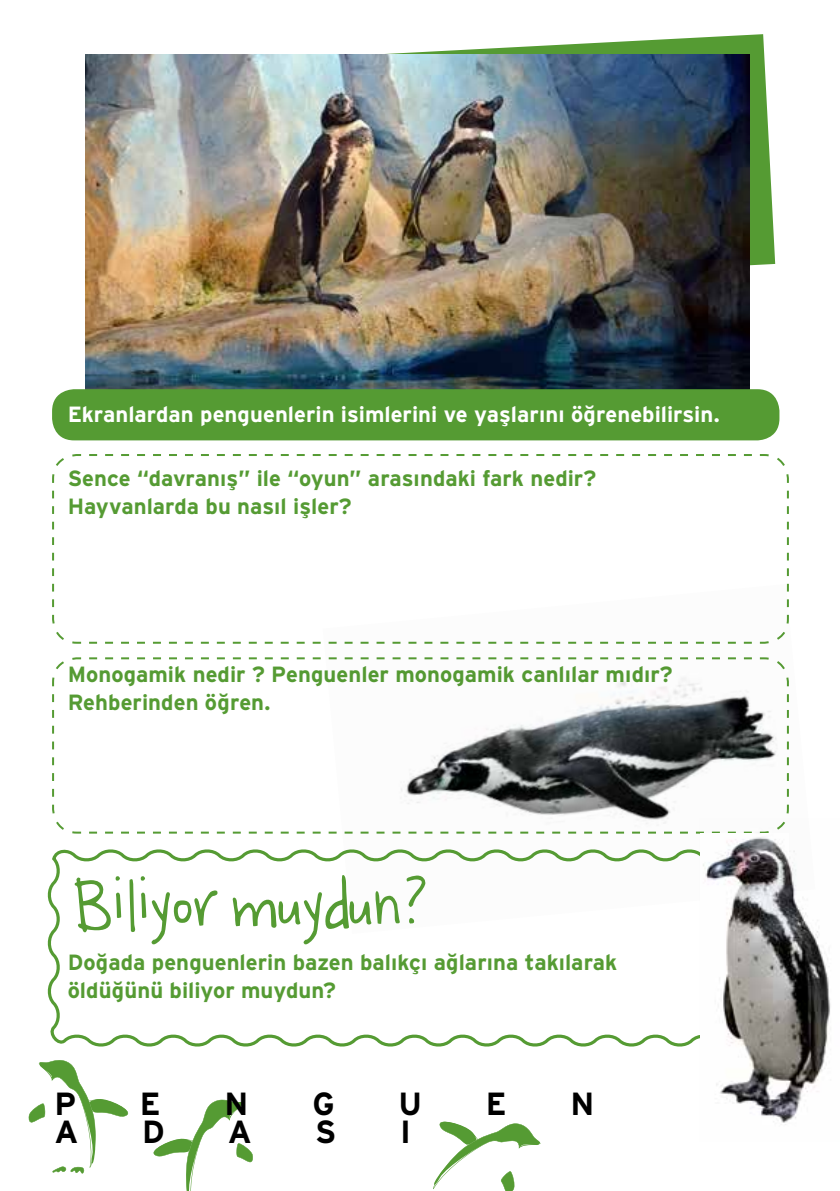
<style>
.page{position:relative;width:840px;height:1191px;background:#fff}
.page>*{position:absolute;margin:0;border:0;box-sizing:border-box;transform-origin:0 0}
.t1{font:64px "DJB My Mood Ring Says Blah";color:#559b33}
.t2{font:32px "Interstate Bold TR";color:#000}
.t3{font:22px/28px "Interstate Bold TR";letter-spacing:.005em;color:#559b33}
.t4{font:22px "Interstate Bold TR";color:#fff}
</style>
<div class="page">
<svg style="left:334px;top:34px;width:440px;height:252px;fill:#559b33"></svg>
<img style="left:85px;top:55px;width:663px;height:334px">
<div style="left:52px;top:389px;width:727px;height:51px;background:#559b33;border-radius:22px"></div>
<svg style="left:52px;top:454px;width:737px;height:190px"></svg>
<svg style="left:52px;top:657px;width:269px;height:177px"></svg>
<img style="left:322px;top:584px;width:467px;height:250px">
<svg style="left:28px;top:1060px;width:101px;height:113px"></svg>
<svg style="left:153px;top:1099px;width:100px;height:92px"></svg>
<svg style="left:433px;top:1121px;width:107px;height:70px"></svg>
<svg style="left:47px;top:849px;width:652px;height:198px"></svg>
<img style="left:699px;top:818px;width:132px;height:307px">
<p class="t4" style="left:68px;top:402px;width:653px">Ekranlardan penguenlerin isimlerini ve yaşlarını öğrenebilirsin.</p>
<p class="t3" style="left:68px;top:464px;width:529px">Sence “davranış” ile “oyun” arasındaki fark nedir?<br>Hayvanlarda bu nasıl işler?</p>
<p class="t3" style="left:68px;top:660px;width:606px">Monogamik nedir ? Penguenler monogamik canlılar mıdır?<br>Rehberinden öğren.</p>
<h1 class="t1" style="left:70px;top:864px;width:358px">Biliyor muydun?</h1>
<p class="t3" style="left:68px;top:948px;width:551px">Doğada penguenlerin bazen balıkçı ağlarına takılarak öldüğünü biliyor muydun?</p>
<h2 class="t2" style="left:55px;top:1085px;width:23px">P</h2>
<h2 class="t2" style="left:140px;top:1085px;width:22px">E</h2>
<h2 class="t2" style="left:224px;top:1085px;width:25px">N</h2>
<h2 class="t2" style="left:312px;top:1085px;width:24px">G</h2>
<h2 class="t2" style="left:398px;top:1085px;width:25px">U</h2>
<h2 class="t2" style="left:485px;top:1085px;width:22px">E</h2>
<h2 class="t2" style="left:570px;top:1085px;width:25px">N</h2>
<h2 class="t2" style="left:55px;top:1113px;width:26px">A</h2>
<h2 class="t2" style="left:142px;top:1113px;width:24px">D</h2>
<h2 class="t2" style="left:227px;top:1113px;width:25px">A</h2>
<h2 class="t2" style="left:315px;top:1113px;width:23px">S</h2>
<h2 class="t2" style="left:400px;top:1113px;width:12px">I</h2>
</div>
